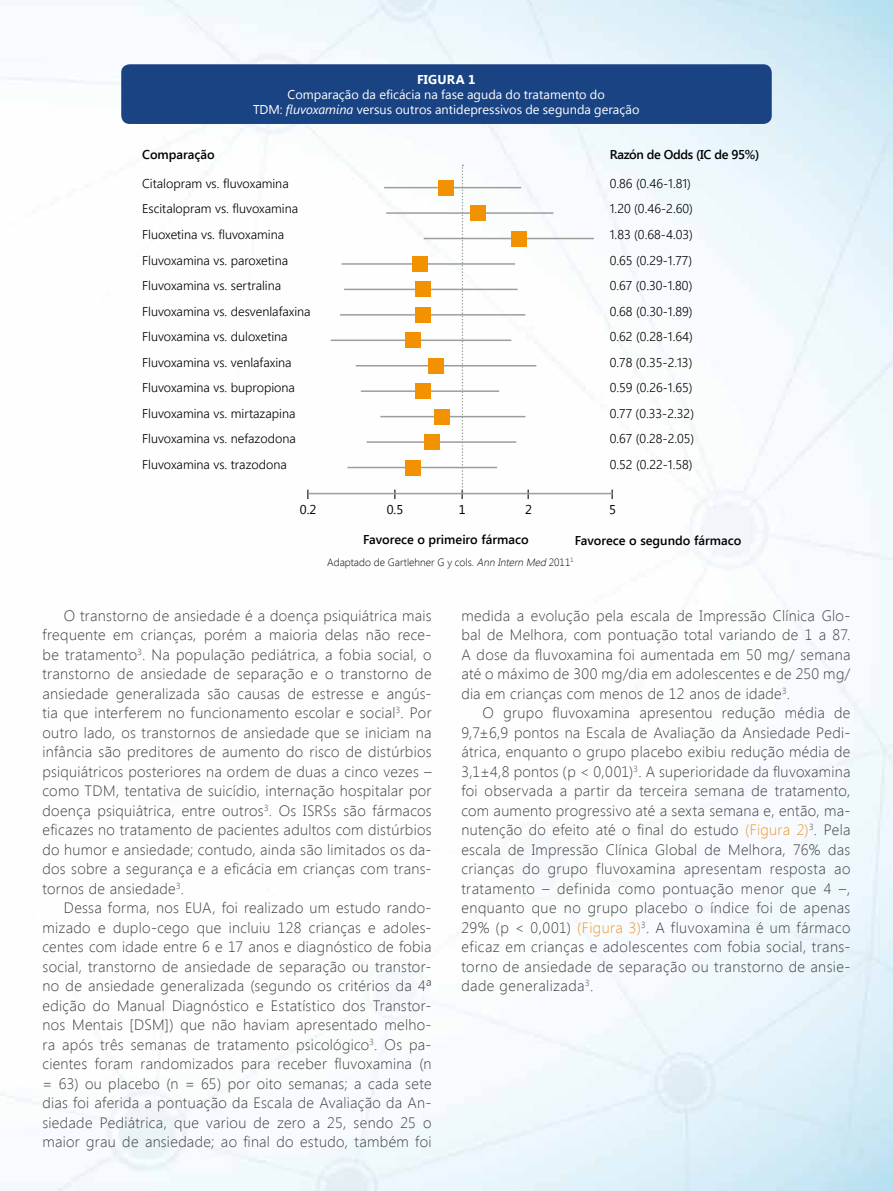
<style>
.page{position:relative;width:893px;height:1191px;background:#fff}
.page>*{position:absolute;margin:0;border:0;box-sizing:border-box;transform-origin:0 0}
.t1{font:300 15px/19.5px "Segoe UI";letter-spacing:.02em;color:#3c3c3b;text-align:justify}
.t2{font:300 12.75px/25.5px "Segoe UI";color:#000}
.t3{font:12.75px/15px "Segoe UI";color:#fff;text-align:center}
.t4{font:600 12.75px "Segoe UI";color:#000}
.t5{font:600 12.75px "Segoe UI";letter-spacing:-.025em;color:#000}
.t6{font:12.75px/15.3px "Segoe UI";color:#000}
.t7{font:700 12.75px "Segoe UI";letter-spacing:.015em;color:#fff}
.t8{font:300 10.5px "Segoe UI";color:#000}
.s1{font-style:italic}
.s2{color:#ee9424}
</style>
<div class="page">
<img style="left:0;top:0;width:893px;height:1191px">
<div style="left:121px;top:64px;width:651px;height:60px;background:#194383;border-radius:9px"></div>
<hr style="left:309px;top:493px;width:304px;height:1px;background:#9d9d9c">
<svg style="left:462px;top:165px;width:1px;height:328px"></svg>
<hr style="left:384px;top:187px;width:137px;height:1px;background:#9d9d9c">
<div style="left:439px;top:180px;width:15px;height:15px;background:#f39200"></div>
<hr style="left:386px;top:212px;width:167px;height:2px;background:#9d9d9c">
<div style="left:471px;top:205px;width:15px;height:16px;background:#f39200"></div>
<hr style="left:424px;top:238px;width:170px;height:1px;background:#9d9d9c">
<div style="left:511px;top:231px;width:15px;height:15px;background:#f39200"></div>
<hr style="left:342px;top:263px;width:173px;height:2px;background:#9d9d9c">
<div style="left:413px;top:256px;width:15px;height:16px;background:#f39200"></div>
<hr style="left:344px;top:289px;width:174px;height:1px;background:#9d9d9c">
<div style="left:415px;top:282px;width:15px;height:15px;background:#f39200"></div>
<hr style="left:340px;top:314px;width:185px;height:1px;background:#9d9d9c">
<div style="left:415px;top:307px;width:15px;height:15px;background:#f39200"></div>
<hr style="left:331px;top:339px;width:180px;height:2px;background:#9d9d9c">
<div style="left:406px;top:333px;width:15px;height:15px;background:#f39200"></div>
<hr style="left:356px;top:365px;width:180px;height:1px;background:#9d9d9c">
<div style="left:428px;top:358px;width:15px;height:15px;background:#f39200"></div>
<hr style="left:361px;top:390px;width:138px;height:2px;background:#9d9d9c">
<div style="left:415px;top:383px;width:15px;height:16px;background:#f39200"></div>
<hr style="left:367px;top:441px;width:149px;height:2px;background:#9d9d9c">
<div style="left:425px;top:434px;width:15px;height:16px;background:#f39200"></div>
<hr style="left:347px;top:467px;width:150px;height:1px;background:#9d9d9c">
<div style="left:405px;top:460px;width:15px;height:15px;background:#f39200"></div>
<hr style="left:380px;top:416px;width:145px;height:1px;background:#9d9d9c">
<div style="left:435px;top:409px;width:15px;height:15px;background:#f39200"></div>
<p class="t7" style="left:417px;top:70px;width:60px">FIGURA 1</p>
<p class="t3" style="left:253px;top:86px;width:388px">Comparação da eficácia na fase aguda do tratamento do<br>TDM: <span class="s1">fluvoxamina</span> versus outros antidepressivos de segunda geração</p>
<p class="t4" style="left:142px;top:145px;width:74px">Comparação</p>
<p class="t5" style="left:610px;top:145px;width:151px">Razón de Odds (IC de 95%)</p>
<p class="t2" style="left:142px;top:170px;width:170px">Citalopram vs. fluvoxamina<br>Escitalopram vs. fluvoxamina<br>Fluoxetina vs. fluvoxamina<br>Fluvoxamina vs. paroxetina<br>Fluvoxamina vs. sertralina<br>Fluvoxamina vs. desvenlafaxina<br>Fluvoxamina vs. duloxetina<br>Fluvoxamina vs. venlafaxina<br>Fluvoxamina vs. bupropiona<br>Fluvoxamina vs. mirtazapina<br>Fluvoxamina vs. nefazodona<br>Fluvoxamina vs. trazodona</p>
<p class="t2" style="left:610px;top:170px;width:86px">0.86 (0.46-1.81)<br>1.20 (0.46-2.60)<br>1.83 (0.68-4.03)<br>0.65 (0.29-1.77)<br>0.67 (0.30-1.80)<br>0.68 (0.30-1.89)<br>0.62 (0.28-1.64)<br>0.78 (0.35-2.13)<br>0.59 (0.26-1.65)<br>0.77 (0.33-2.32)<br>0.67 (0.28-2.05)<br>0.52 (0.22-1.58)</p>
<p class="t6" style="left:300px;top:486px;width:18px;text-align:center">l<br>0.2</p>
<p class="t6" style="left:387px;top:486px;width:18px;text-align:center">l<br>0.5</p>
<p class="t6" style="left:459px;top:486px;width:8px">l<br>1</p>
<p class="t6" style="left:525px;top:486px;width:8px">l<br>2</p>
<p class="t6" style="left:609px;top:486px;width:8px">l<br>5</p>
<p class="t4" style="left:363px;top:531px;width:167px">Favorece o primeiro fármaco</p>
<p class="t4" style="left:575px;top:531px;width:168px">Favorece o segundo fármaco</p>
<p class="t8" style="left:327px;top:555px;width:248px">Adaptado de Gartlehner G y cols. <span class="s1">Ann Intern Med</span> 2011<sup>1</sup></p>
<p class="t1" style="left:43px;top:605px;width:391px;text-indent:21px">O transtorno de ansiedade é a doença psiquiátrica mais frequente em crianças, porém a maioria delas não rece&shy;be tratamento<sup>3</sup>. Na população pediátrica, a fobia social, o transtorno de ansiedade de separação e o transtorno de ansiedade generalizada são causas de estresse e angús&shy;tia que interferem no funcionamento escolar e social<sup>3</sup>. Por outro lado, os transtornos de ansiedade que se iniciam na infância são preditores de aumento do risco de distúrbios psiquiátricos posteriores na ordem de duas a cinco vezes – como TDM, tentativa de suicídio, internação hospitalar por doença psiquiátrica, entre outros<sup>3</sup>. Os ISRSs são fármacos eficazes no tratamento de pacientes adultos com distúrbios do humor e ansiedade; contudo, ainda são limitados os da&shy;dos sobre a segurança e a eficácia em crianças com trans&shy;tornos de ansiedade<sup>3</sup>.</p>
<p class="t1" style="left:43px;top:897px;width:391px;text-indent:21px">Dessa forma, nos EUA, foi realizado um estudo rando&shy;mizado e duplo-cego que incluiu 128 crianças e adoles&shy;centes com idade entre 6 e 17 anos e diagnóstico de fobia social, transtorno de ansiedade de separação ou transtor&shy;no de ansiedade generalizada (segundo os critérios da 4ª edição do Manual Diagnóstico e Estatístico dos Transtor&shy;nos Mentais [DSM]) que não haviam apresentado melho&shy;ra após três semanas de tratamento psicológico<sup>3</sup>. Os pa&shy;cientes foram randomizados para receber fluvoxamina (n = 63) ou placebo (n = 65) por oito semanas; a cada sete dias foi aferida a pontuação da Escala de Avaliação da An&shy;siedade Pediátrica, que variou de zero a 25, sendo 25 o maior grau de ansiedade; ao final do estudo, também foi</p>
<p class="t1" style="left:461px;top:605px;width:391px">medida a evolução pela escala de Impressão Clínica Glo&shy;bal de Melhora, com pontuação total variando de 1 a 87.<br>A dose da fluvoxamina foi aumentada em 50 mg/ semana até o máximo de 300 mg/dia em adolescentes e de 250 mg/ dia em crianças com menos de 12 anos de idade<sup>3</sup>.</p>
<p class="t1" style="left:461px;top:702px;width:391px;text-indent:21px">O grupo fluvoxamina apresentou redução média de 9,7±6,9 pontos na Escala de Avaliação da Ansiedade Pedi&shy;átrica, enquanto o grupo placebo exibiu redução média de 3,1±4,8 pontos (p &lt; 0,001)<sup>3</sup>. A superioridade da fluvoxamina foi observada a partir da terceira semana de tratamento, com aumento progressivo até a sexta semana e, então, ma&shy;nutenção do efeito até o final do estudo <span class="s2">(Figura 2)</span><sup>3</sup>. Pela escala de Impressão Clínica Global de Melhora, 76% das crianças do grupo fluvoxamina apresentam resposta ao tratamento – definida como pontuação menor que 4 –, enquanto que no grupo placebo o índice foi de apenas 29% (p &lt; 0,001) <span class="s2">(Figura 3)</span><sup>3</sup>. A fluvoxamina é um fármaco eficaz em crianças e adolescentes com fobia social, trans&shy;torno de ansiedade de separação ou transtorno de ansie&shy;dade generalizada<sup>3</sup>.</p>
</div>
